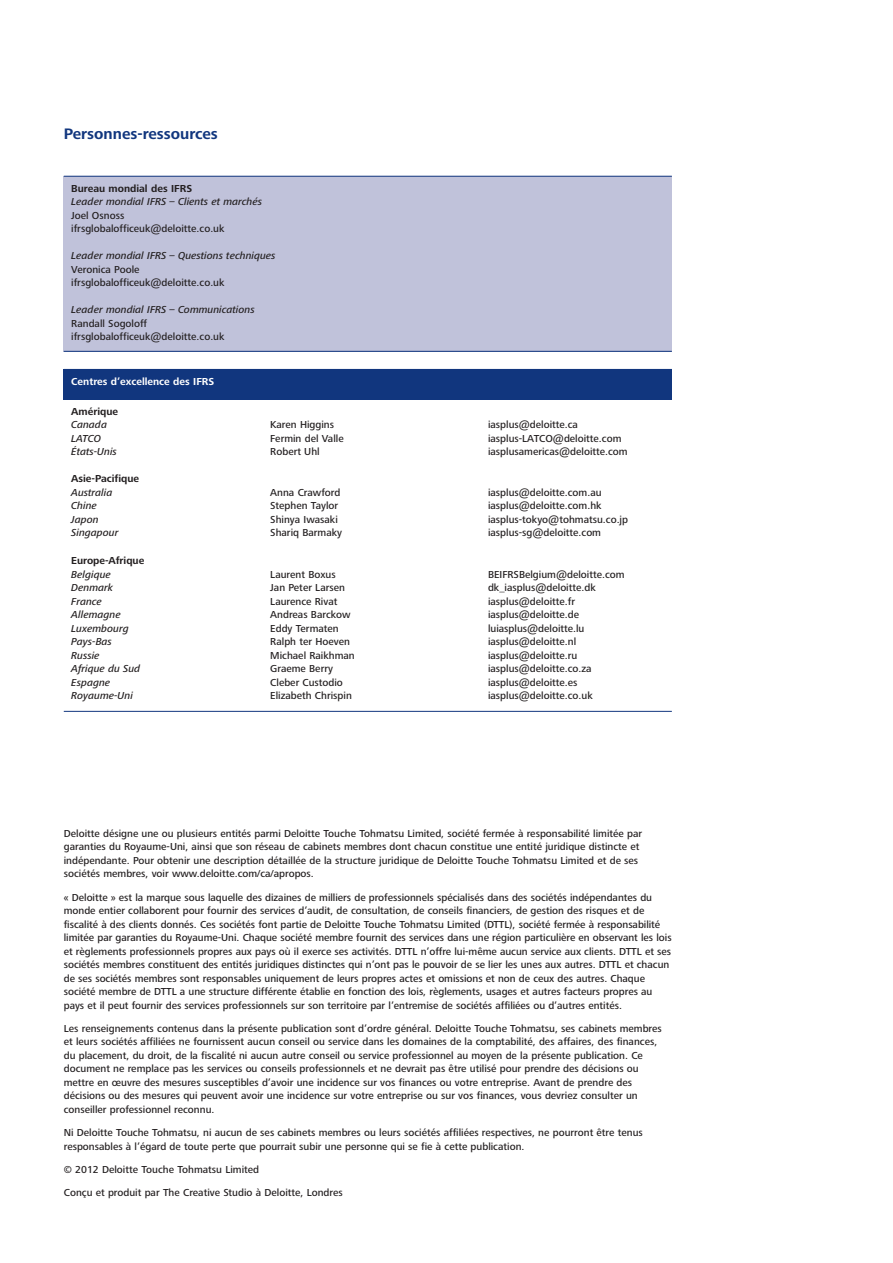
<style>
.page{position:relative;width:893px;height:1263px;background:#fff}
.page>*{position:absolute;margin:0;border:0;box-sizing:border-box;transform-origin:0 0}
.t1{font:700 15.75px "Frutiger Next Pro";color:#11367e}
.t2{font:500 10.5px/13.5px "Frutiger Next Pro";color:#231f20}
.t3{font:italic 500 10.5px "Frutiger Next Pro";color:#231f20}
.t4{font:700 10.5px "Frutiger Next Pro";color:#231f20}
.t5{font:700 10.5px "Frutiger Next Pro";color:#fff}
</style>
<div class="page">
<div style="left:64px;top:176px;width:608px;height:176px;background:#c0c2da"></div>
<hr style="left:64px;top:176px;width:608px;height:1px;background:#11367e">
<hr style="left:64px;top:351px;width:608px;height:1px;background:#11367e">
<div style="left:64px;top:369px;width:608px;height:30px;background:#11367e"></div>
<hr style="left:64px;top:399px;width:608px;height:1px;background:#11367e">
<hr style="left:64px;top:711px;width:608px;height:1px;background:#11367e">
<h1 class="t1" style="left:64px;top:128px;width:156px">Personnes-ressources</h1>
<p class="t4" style="left:71px;top:185px;width:122px">Bureau mondial des IFRS</p>
<p class="t3" style="left:71px;top:198px;width:192px">Leader mondial IFRS – Clients et marchés</p>
<p class="t2" style="left:71px;top:210px;width:155px">Joel Osnoss ifrsglobalofficeuk@deloitte.co.uk</p>
<p class="t3" style="left:71px;top:252px;width:206px">Leader mondial IFRS – Questions techniques</p>
<p class="t2" style="left:71px;top:264px;width:155px">Veronica Poole ifrsglobalofficeuk@deloitte.co.uk</p>
<p class="t3" style="left:71px;top:306px;width:185px">Leader mondial IFRS – Communications</p>
<p class="t2" style="left:71px;top:318px;width:155px">Randall Sogoloff ifrsglobalofficeuk@deloitte.co.uk</p>
<p class="t5" style="left:71px;top:378px;width:145px">Centres d’excellence des IFRS</p>
<p class="t4" style="left:71px;top:408px;width:48px">Amérique</p>
<p class="t3" style="left:71px;top:421px;width:37px">Canada</p>
<p class="t2" style="left:270px;top:419px;width:65px">Karen Higgins</p>
<p class="t2" style="left:488px;top:419px;width:92px">iasplus@deloitte.ca</p>
<p class="t3" style="left:71px;top:435px;width:31px">LATCO</p>
<p class="t2" style="left:270px;top:433px;width:75px">Fermin del Valle</p>
<p class="t2" style="left:488px;top:433px;width:135px">iasplus-LATCO@deloitte.com</p>
<p class="t3" style="left:71px;top:448px;width:47px">États-Unis</p>
<p class="t2" style="left:270px;top:446px;width:51px">Robert Uhl</p>
<p class="t2" style="left:488px;top:446px;width:141px">iasplusamericas@deloitte.com</p>
<p class="t4" style="left:71px;top:475px;width:69px">Asie-Pacifique</p>
<p class="t3" style="left:71px;top:489px;width:43px">Australia</p>
<p class="t2" style="left:270px;top:487px;width:72px">Anna Crawford</p>
<p class="t2" style="left:488px;top:487px;width:115px">iasplus@deloitte.com.au</p>
<p class="t3" style="left:71px;top:502px;width:27px">Chine</p>
<p class="t2" style="left:270px;top:500px;width:69px">Stephen Taylor</p>
<p class="t2" style="left:488px;top:500px;width:115px">iasplus@deloitte.com.hk</p>
<p class="t3" style="left:71px;top:516px;width:29px">Japon</p>
<p class="t2" style="left:270px;top:514px;width:69px">Shinya Iwasaki</p>
<p class="t2" style="left:488px;top:514px;width:142px">iasplus-tokyo@tohmatsu.co.jp</p>
<p class="t3" style="left:71px;top:529px;width:49px">Singapour</p>
<p class="t2" style="left:270px;top:527px;width:73px">Shariq Barmaky</p>
<p class="t2" style="left:488px;top:527px;width:115px">iasplus-sg@deloitte.com</p>
<p class="t4" style="left:71px;top:557px;width:75px">Europe-Afrique</p>
<p class="t3" style="left:71px;top:571px;width:41px">Belgique</p>
<p class="t2" style="left:270px;top:569px;width:67px">Laurent Boxus</p>
<p class="t2" style="left:488px;top:569px;width:138px">BEIFRSBelgium@deloitte.com</p>
<p class="t3" style="left:71px;top:584px;width:43px">Denmark</p>
<p class="t2" style="left:270px;top:582px;width:76px">Jan Peter Larsen</p>
<p class="t2" style="left:488px;top:582px;width:109px">dk_iasplus@deloitte.dk</p>
<p class="t3" style="left:71px;top:598px;width:32px">France</p>
<p class="t2" style="left:270px;top:596px;width:69px">Laurence Rivat</p>
<p class="t2" style="left:488px;top:596px;width:89px">iasplus@deloitte.fr</p>
<p class="t3" style="left:71px;top:611px;width:51px">Allemagne</p>
<p class="t2" style="left:270px;top:609px;width:82px">Andreas Barckow</p>
<p class="t2" style="left:488px;top:609px;width:93px">iasplus@deloitte.de</p>
<p class="t3" style="left:71px;top:625px;width:59px">Luxembourg</p>
<p class="t2" style="left:270px;top:623px;width:70px">Eddy Termaten</p>
<p class="t2" style="left:488px;top:623px;width:98px">luiasplus@deloitte.lu</p>
<p class="t3" style="left:71px;top:638px;width:42px">Pays-Bas</p>
<p class="t2" style="left:270px;top:636px;width:81px">Ralph ter Hoeven</p>
<p class="t2" style="left:488px;top:636px;width:90px">iasplus@deloitte.nl</p>
<p class="t3" style="left:71px;top:652px;width:30px">Russie</p>
<p class="t2" style="left:270px;top:650px;width:86px">Michael Raikhman</p>
<p class="t2" style="left:488px;top:650px;width:91px">iasplus@deloitte.ru</p>
<p class="t3" style="left:71px;top:665px;width:71px">Afrique du Sud</p>
<p class="t2" style="left:270px;top:663px;width:64px">Graeme Berry</p>
<p class="t2" style="left:488px;top:663px;width:105px">iasplus@deloitte.co.za</p>
<p class="t3" style="left:71px;top:679px;width:40px">Espagne</p>
<p class="t2" style="left:270px;top:677px;width:74px">Cleber Custodio</p>
<p class="t2" style="left:488px;top:677px;width:91px">iasplus@deloitte.es</p>
<p class="t3" style="left:71px;top:692px;width:63px">Royaume-Uni</p>
<p class="t2" style="left:270px;top:690px;width:83px">Elizabeth Chrispin</p>
<p class="t2" style="left:488px;top:690px;width:106px">iasplus@deloitte.co.uk</p>
<p class="t2" style="left:64px;top:828px;width:580px">Deloitte désigne une ou plusieurs entités parmi Deloitte Touche Tohmatsu Limited, société fermée à responsabilité limitée par garanties du Royaume-Uni, ainsi que son réseau de cabinets membres dont chacun constitue une entité juridique distincte et indépendante. Pour obtenir une description détaillée de la structure juridique de Deloitte Touche Tohmatsu Limited et de ses sociétés membres, voir www.deloitte.com/ca/apropos.</p>
<p class="t2" style="left:64px;top:891px;width:609px">« Deloitte » est la marque sous laquelle des dizaines de milliers de professionnels spécialisés dans des sociétés indépendantes du monde entier collaborent pour fournir des services d’audit, de consultation, de conseils financiers, de gestion des risques et de fiscalité à des clients donnés. Ces sociétés font partie de Deloitte Touche Tohmatsu Limited (DTTL), société fermée à responsabilité limitée par garanties du Royaume-Uni. Chaque société membre fournit des services dans une région particulière en observant les lois et règlements professionnels propres aux pays où il exerce ses activités. DTTL n’offre lui-même aucun service aux clients. DTTL et ses sociétés membres constituent des entités juridiques distinctes qui n’ont pas le pouvoir de se lier les unes aux autres. DTTL et chacun de ses sociétés membres sont responsables uniquement de leurs propres actes et omissions et non de ceux des autres. Chaque société membre de DTTL a une structure différente établie en fonction des lois, règlements, usages et autres facteurs propres au pays et il peut fournir des services professionnels sur son territoire par l’entremise de sociétés affiliées ou d’autres entités.</p>
<p class="t2" style="left:64px;top:1023px;width:600px">Les renseignements contenus dans la présente publication sont d’ordre général. Deloitte Touche Tohmatsu, ses cabinets membres et leurs sociétés affiliées ne fournissent aucun conseil ou service dans les domaines de la comptabilité, des affaires, des finances, du placement, du droit, de la fiscalité ni aucun autre conseil ou service professionnel au moyen de la présente publication. Ce document ne remplace pas les services ou conseils professionnels et ne devrait pas être utilisé pour prendre des décisions ou mettre en œuvre des mesures susceptibles d’avoir une incidence sur vos finances ou votre entreprise. Avant de prendre des décisions ou des mesures qui peuvent avoir une incidence sur votre entreprise ou sur vos finances, vous devriez consulter un conseiller professionnel reconnu.</p>
<p class="t2" style="left:64px;top:1127px;width:581px">Ni Deloitte Touche Tohmatsu, ni aucun de ses cabinets membres ou leurs sociétés affiliées respectives, ne pourront être tenus responsables à l’égard de toute perte que pourrait subir une personne qui se fie à cette publication.</p>
<p class="t2" style="left:64px;top:1164px;width:197px">© 2012 Deloitte Touche Tohmatsu Limited</p>
<p class="t2" style="left:64px;top:1187px;width:280px">Conçu et produit par The Creative Studio à Deloitte, Londres</p>
</div>
